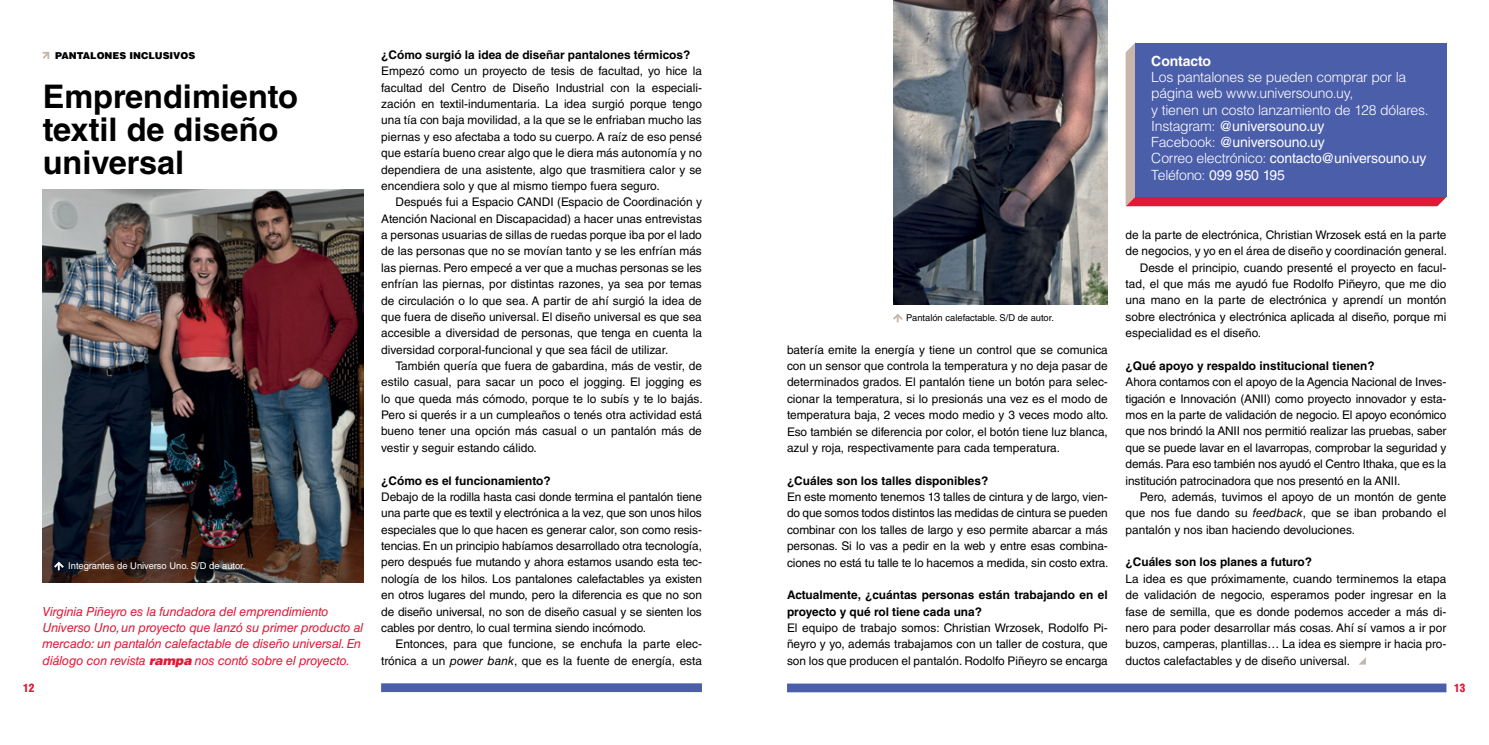
<style>
.page{position:relative;width:1489px;height:745px;background:#fff}
.page>*{position:absolute;margin:0;border:0;box-sizing:border-box;transform-origin:0 0}
.t1{font:700 32.5px/32.8px "Helvetica LT Std";color:#000}
.t2{font:300 14px/16.2px "Helvetica LT Std";letter-spacing:-.015em;color:#fff}
.t3{font:700 14px "Helvetica LT Std";letter-spacing:-.01em;color:#fff}
.t4{font:italic 12.5px/16.4px "Helvetica LT Std";letter-spacing:-.01em;color:#e11837}
.t5{font:11.88px/16.4px "Helvetica LT Std";color:#000;text-align:justify}
.t6{font:700 11.88px/16.4px "Helvetica LT Std";color:#000}
.t7{font:900 condensed 11.25px "Helvetica LT Std";color:#e11837}
.t8{font:900 9.5px "Helvetica LT Std";color:#000}
.t9{font:9.38px "Helvetica LT Std";color:#fff}
.t10{font:9.38px "Helvetica LT Std";color:#000}
.s1{font-weight:900}
.s2{font-style:italic}
.s3{font-weight:400}
</style>
<div class="page">
<svg style="left:42px;top:51px;width:8px;height:8px"></svg>
<div style="left:381px;top:682px;width:321px;height:9px;background:#4b5eaa"></div>
<div style="left:787px;top:683px;width:659px;height:8px;background:#4b5eaa"></div>
<svg style="left:1359px;top:658px;width:6px;height:6px"></svg>
<svg style="left:1125px;top:43px;width:321px;height:163px;background:#d05568"></svg>
<div style="left:1135px;top:43px;width:311px;height:153px;background:#4b5eaa"></div>
<img style="left:43px;top:190px;width:320px;height:392px">
<img style="left:893px;top:0;width:214px;height:304px">
<svg style="left:893px;top:313px;width:10px;height:9px"></svg>
<svg style="left:52px;top:560px;width:14px;height:10px"></svg>
<p class="t8" style="left:55px;top:49px;width:142px">PANTALONES INCLUSIVOS</p>
<h1 class="t1" style="left:43px;top:80px;width:257px">Emprendimiento textil de diseño universal</h1>
<p class="t9" style="left:68px;top:560px;width:179px">Integrantes de Universo Uno. S/D de autor.</p>
<p class="t4" style="left:43px;top:602px;width:322px">Virginia Piñeyro es la fundadora del emprendimiento Universo Uno, un proyecto que lanzó su primer producto al mercado: un pantalón calefactable de diseño universal. En diálogo con revista <span class="s1">rampa</span> nos contó sobre el proyecto.</p>
<p class="t6" style="left:381px;top:46px;width:310px">¿Cómo surgió la idea de diseñar pantalones térmicos?</p>
<p class="t5" style="left:381px;top:63px;width:322px">Empezó como un proyecto de tesis de facultad, yo hice la facultad del Centro de Diseño Industrial con la especiali&shy;zación en textil-indumentaria. La idea surgió porque tengo una tía con baja movilidad, a la que se le enfriaban mucho las piernas y eso afectaba a todo su cuerpo. A raíz de eso pensé que estaría bueno crear algo que le diera más autonomía y no dependiera de una asistente, algo que trasmitiera calor y se encendiera solo y que al mismo tiempo fuera seguro.</p>
<p class="t5" style="left:381px;top:194px;width:322px;text-indent:14px">Después fui a Espacio CANDI (Espacio de Coordinación y Atención Nacional en Discapacidad) a hacer unas entrevistas a personas usuarias de sillas de ruedas porque iba por el lado de las personas que no se movían tanto y se les enfrían más las piernas. Pero empecé a ver que a muchas personas se les enfrían las piernas, por distintas razones, ya sea por temas de circulación o lo que sea. A partir de ahí surgió la idea de que fuera de diseño universal. El diseño universal es que sea accesible a diversidad de personas, que tenga en cuenta la diversidad corporal-funcional y que sea fácil de utilizar.</p>
<p class="t5" style="left:381px;top:357px;width:323px;text-indent:14px">También quería que fuera de gabardina, más de vestir, de estilo casual, para sacar un poco el jogging. El jogging es lo que queda más cómodo, porque te lo subís y te lo bajás.<br>Pero si querés ir a un cumpleaños o tenés otra actividad está bueno tener una opción más casual o un pantalón más de vestir y seguir estando cálido.</p>
<p class="t6" style="left:381px;top:471px;width:171px">¿Cómo es el funcionamiento?</p>
<p class="t5" style="left:381px;top:488px;width:322px">Debajo de la rodilla hasta casi donde termina el pantalón tiene una parte que es textil y electrónica a la vez, que son unos hilos especiales que lo que hacen es generar calor, son como resis&shy;tencias. En un principio habíamos desarrollado otra tecnología, pero después fue mutando y ahora estamos usando esta tec&shy;nología de los hilos. Los pantalones calefactables ya existen en otros lugares del mundo, pero la diferencia es que no son de diseño universal, no son de diseño casual y se sienten los cables por dentro, lo cual termina siendo incómodo.</p>
<p class="t5" style="left:381px;top:635px;width:322px;text-align:right">Entonces, para que funcione, se enchufa la parte elec&shy;trónica a un <span class="s2">power bank</span>, que es la fuente de energía, esta</p>
<p class="t3" style="left:1151px;top:52px;width:61px">Contacto</p>
<p class="t2" style="left:1151px;top:69px;width:279px">Los pantalones se pueden comprar por la página web www.universouno.uy,<br>y tienen un costo lanzamiento de 128 dólares.<br>Instagram: <span class="s3">@universouno.uy<br></span>Facebook: <span class="s3">@universouno.uy<br></span>Correo electrónico: <span class="s3">contacto@universouno.uy </span>Teléfono: <span class="s3">099 950 195</span></p>
<p class="t10" style="left:906px;top:312px;width:149px">Pantalón calefactable. S/D de autor.</p>
<p class="t5" style="left:787px;top:341px;width:323px">batería emite la energía y tiene un control que se comunica con un sensor que controla la temperatura y no deja pasar de determinados grados. El pantalón tiene un botón para selec&shy;cionar la temperatura, si lo presionás una vez es el modo de temperatura baja, 2 veces modo medio y 3 veces modo alto.<br>Eso también se diferencia por color, el botón tiene luz blanca, azul y roja, respectivamente para cada temperatura.</p>
<p class="t6" style="left:787px;top:472px;width:203px">¿Cuáles son los talles disponibles?</p>
<p class="t5" style="left:787px;top:488px;width:323px">En este momento tenemos 13 talles de cintura y de largo, vien&shy;do que somos todos distintos las medidas de cintura se pueden combinar con los talles de largo y eso permite abarcar a más personas. Si lo vas a pedir en la web y entre esas combina&shy;ciones no está tu talle te lo hacemos a medida, sin costo extra.</p>
<p class="t6" style="left:787px;top:586px;width:322px">Actualmente, ¿cuántas personas están trabajando en el proyecto y qué rol tiene cada una?</p>
<p class="t5" style="left:787px;top:619px;width:322px">El equipo de trabajo somos: Christian Wrzosek, Rodolfo Pi&shy;ñeyro y yo, además trabajamos con un taller de costura, que son los que producen el pantalón. Rodolfo Piñeyro se encarga</p>
<p class="t5" style="left:1125px;top:226px;width:322px">de la parte de electrónica, Christian Wrzosek está en la parte</p>
<p class="t5" style="left:1125px;top:243px;width:323px">de negocios, y yo en el área de diseño y coordinación general.</p>
<p class="t5" style="left:1139px;top:259px;width:308px">Desde el principio, cuando presenté el proyecto en facul-</p>
<p class="t5" style="left:1125px;top:275px;width:322px">tad, el que más me ayudó fue Rodolfo Piñeyro, que me dio</p>
<p class="t5" style="left:1125px;top:292px;width:322px">una mano en la parte de electrónica y aprendí un montón</p>
<p class="t5" style="left:1125px;top:308px;width:322px">sobre electrónica y electrónica aplicada al diseño, porque mi</p>
<p class="t5" style="left:1125px;top:324px;width:137px">especialidad es el diseño.</p>
<p class="t6" style="left:1125px;top:357px;width:251px">¿Qué apoyo y respaldo institucional tienen?</p>
<p class="t5" style="left:1125px;top:374px;width:322px">Ahora contamos con el apoyo de la Agencia Nacional de Inves&shy;tigación e Innovación (ANII) como proyecto innovador y esta&shy;mos en la parte de validación de negocio. El apoyo económico que nos brindó la ANII nos permitió realizar las pruebas, saber que se puede lavar en el lavarropas, comprobar la seguridad y demás. Para eso también nos ayudó el Centro Ithaka, que es la institución patrocinadora que nos presentó en la ANII.</p>
<p class="t5" style="left:1125px;top:488px;width:322px;text-indent:14px">Pero, además, tuvimos el apoyo de un montón de gente que nos fue dando su <span class="s2">feedback</span>, que se iban probando el pantalón y nos iban haciendo devoluciones.</p>
<p class="t6" style="left:1125px;top:553px;width:188px">¿Cuáles son los planes a futuro?</p>
<p class="t5" style="left:1125px;top:570px;width:322px">La idea es que próximamente, cuando terminemos la etapa de validación de negocio, esperamos poder ingresar en la fase de semilla, que es donde podemos acceder a más di&shy;nero para poder desarrollar más cosas. Ahí sí vamos a ir por buzos, camperas, plantillas… La idea es siempre ir hacia pro&shy;ductos calefactables y de diseño universal.</p>
<p class="t7" style="left:23px;top:679px;width:13px">12</p>
<p class="t7" style="left:1453px;top:680px;width:13px">13</p>
</div>
